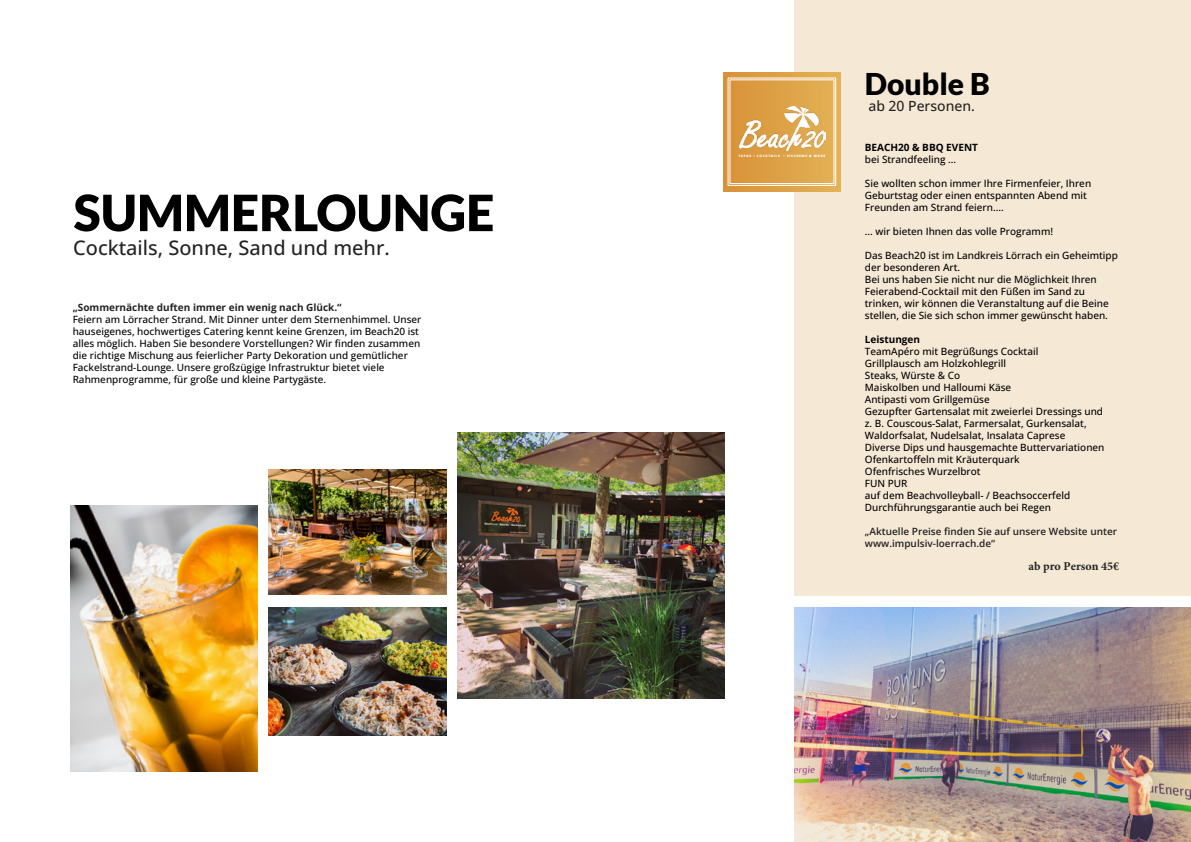
<style>
.page{position:relative;width:1191px;height:842px;background:#fff}
.page>*{position:absolute;margin:0;border:0;box-sizing:border-box;transform-origin:0 0}
.t1{font:900 50px "Lato";color:#000}
.t2{font:900 30px "Lato";color:#000}
.t3{font:500 20px "Open Sans";color:#232323}
.t4{font:500 14px "Open Sans";color:#232323}
.t5{font:700 12px "Minion Pro";color:#232323}
.t6{font:500 10px/12px "Open Sans";color:#000}
.t7{font:600 10px/12px "Open Sans";color:#232323}
.t8{font:700 10px "Open Sans";color:#232323}
.t9{font:700 10px "Open Sans";color:#000}
.t10{font:800 3.2px "Open Sans";letter-spacing:.21em;color:#fff}
</style>
<div class="page">
<div style="left:794px;top:0;width:397px;height:596px;background:#f5e8d5"></div>
<img style="left:268px;top:607px;width:178px;height:129px">
<img style="left:457px;top:432px;width:267px;height:267px">
<img style="left:268px;top:469px;width:179px;height:126px">
<img style="left:70px;top:505px;width:187px;height:267px">
<img style="left:794px;top:607px;width:397px;height:235px">
<svg style="left:723px;top:72px;width:117px;height:119px;background:#dea44e"></svg>
<img style="left:740px;top:106px;width:85px;height:45px">
<div style="left:727px;top:77px;width:109px;height:109px;border:1px solid #fff"></div>
<h1 class="t1" style="left:74px;top:184px;width:422px">SUMMERLOUNGE</h1>
<h3 class="t3" style="left:73px;top:234px;width:318px">Cocktails, Sonne, Sand und mehr.</h3>
<p class="t8" style="left:73px;top:300px;width:270px">„Sommernächte duften immer ein wenig nach Glück.“</p>
<p class="t6" style="left:73px;top:313px;width:350px">Feiern am Lörracher Strand. Mit Dinner unter dem Sternenhimmel. Unser hauseigenes, hochwertiges Catering kennt keine Grenzen, im Beach20 ist alles möglich. Haben Sie besondere Vorstellungen? Wir finden zusammen die richtige Mischung aus feierlicher Party Dekoration und gemütlicher Fackelstrand-Lounge. Unsere großzügige Infrastruktur bietet viele Rahmenprogramme, für große und kleine Partygäste.</p>
<p class="t10" style="left:738px;top:154px;width:88px">TAPAS • COCKTAILS • EISCREME &amp; MORE</p>
<h2 class="t2" style="left:865px;top:66px;width:126px">Double B</h2>
<h3 class="t4" style="left:868px;top:96px;width:108px">ab 20 Personen.</h3>
<p class="t9" style="left:865px;top:140px;width:114px">BEACH20 &amp; BBQ EVENT</p>
<p class="t6" style="left:865px;top:153px;width:93px">bei Strandfeeling ...</p>
<p class="t6" style="left:865px;top:177px;width:228px">Sie wollten schon immer Ihre Firmenfeier, Ihren<br>Geburtstag oder einen entspannten Abend mit<br>Freunden am Strand feiern....</p>
<p class="t6" style="left:865px;top:225px;width:190px">... wir bieten Ihnen das volle Programm!</p>
<p class="t6" style="left:865px;top:249px;width:254px">Das Beach20 ist im Landkreis Lörrach ein Geheimtipp der besonderen Art.<br>Bei uns haben Sie nicht nur die Möglichkeit Ihren Feierabend-Cocktail mit den Füßen im Sand zu trinken, wir können die Veranstaltung auf die Beine stellen, die Sie sich schon immer gewünscht haben.</p>
<p class="t9" style="left:865px;top:332px;width:57px">Leistungen</p>
<p class="t6" style="left:865px;top:345px;width:241px">TeamApéro mit Begrüßungs Cocktail<br>Grillplausch am Holzkohlegrill<br>Steaks, Würste &amp; Co<br>Maiskolben und Halloumi Käse<br>Antipasti vom Grillgemüse<br>Gezupfter Gartensalat mit zweierlei Dressings und z. B. Couscous-Salat, Farmersalat, Gurkensalat, Waldorfsalat, Nudelsalat, Insalata Caprese<br>Diverse Dips und hausgemachte Buttervariationen Ofenkartoffeln mit Kräuterquark<br>Ofenfrisches Wurzelbrot<br>FUN PUR<br>auf dem Beachvolleyball- / Beachsoccerfeld Durchführungsgarantie auch bei Regen</p>
<p class="t7" style="left:865px;top:525px;width:254px">„Aktuelle Preise finden Sie auf unsere Website unter www.impulsiv-loerrach.de“</p>
<p class="t5" style="left:1028px;top:557px;width:92px">ab pro Person 45€</p>
</div>
